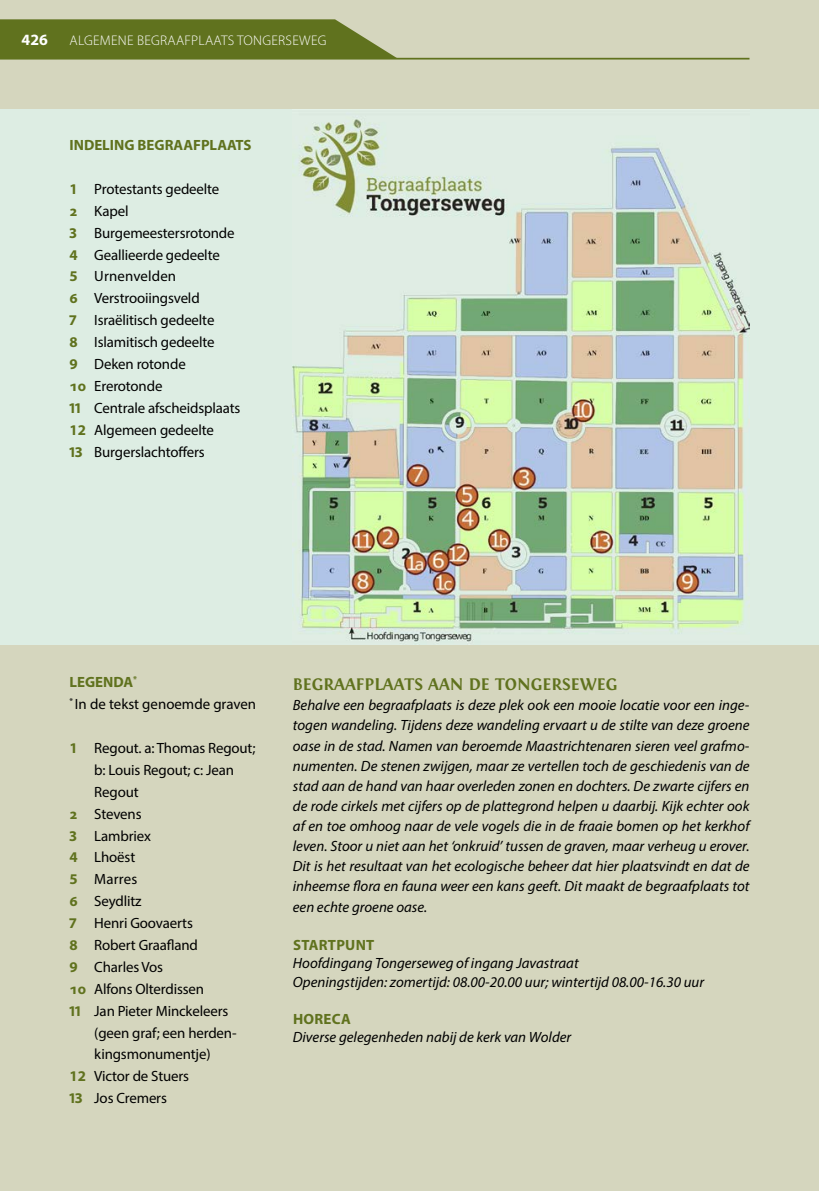
<style>
.page{position:relative;width:819px;height:1191px;background:#d5d6be}
.page>*{position:absolute;margin:0;border:0;box-sizing:border-box;transform-origin:0 0}
.t1{font:700 17.5px "Fontin";color:#60721e}
.t2{font:700 15.75px "Myriad Pro";color:#fff}
.t3{font:italic 14.88px/20.1px "Myriad Pro";color:#000;text-align:justify}
.t4{font:14.88px/21.9px "Myriad Pro";letter-spacing:-.01em;color:#000}
.t5{font:700 14.88px "Myriad Pro";color:#60721e}
.t6{font:700 14.88px "Myriad Pro";letter-spacing:.02em;color:#60721e}
.t7{font:300 14px "Myriad Pro";letter-spacing:.02em;color:#fff}
.s1{font-weight:700;color:#60721e}
</style>
<div class="page">
<div style="left:0;top:109px;width:819px;height:535px;background:#ddede3"></div>
<hr style="left:0;top:58px;width:749px;height:2px;background:#60721e">
<svg style="left:0;top:19px;width:397px;height:39px;background:#6a7a2b"></svg>
<img style="left:293px;top:119px;width:456px;height:524px">
<p class="t2" style="left:22px;top:30px;width:28px">426</p>
<p class="t7" style="left:70px;top:32px;width:258px">ALGEMENE BEGRAAFPLAATS TONGERSEWEG</p>
<p class="t5" style="left:69px;top:135px;width:184px">INDELING BEGRAAFPLAATS</p>
<p class="t4" style="left:69px;top:178px;width:172px"><span class="s1">1</span> Protestants gedeelte<br><span class="s1">2</span> Kapel<br><span class="s1">3</span> Burgemeestersrotonde<br><span class="s1">4</span> Geallieerde gedeelte<br><span class="s1">5</span> Urnenvelden<br><span class="s1">6</span> Verstrooiingsveld<br><span class="s1">7</span> Israëlitisch gedeelte<br><span class="s1">8</span> Islamitisch gedeelte<br><span class="s1">9</span> Deken rotonde<br><span class="s1">10</span> Ererotonde<br><span class="s1">11</span> Centrale afscheidsplaats<br><span class="s1">12</span> Algemeen gedeelte<br><span class="s1">13</span> Burgerslachtoffers</p>
<p class="t4" style="left:69px;top:671px;width:188px"><span class="s1">LEGENDA</span><sup>*<br></sup><sup>*</sup> In de tekst genoemde graven</p>
<p class="t4" style="left:69px;top:737px;width:187px"><span class="s1">1</span> Regout. a: Thomas Regout;</p>
<p class="t4" style="left:94px;top:758px;width:141px">b: Louis Regout; c: Jean</p>
<p class="t4" style="left:94px;top:780px;width:46px">Regout</p>
<p class="t4" style="left:69px;top:802px;width:74px"><span class="s1">2</span> Stevens</p>
<p class="t4" style="left:69px;top:824px;width:83px"><span class="s1">3</span> Lambriex</p>
<p class="t4" style="left:69px;top:846px;width:67px"><span class="s1">4</span> Lhoëst</p>
<p class="t4" style="left:69px;top:868px;width:69px"><span class="s1">5</span> Marres</p>
<p class="t4" style="left:69px;top:890px;width:74px"><span class="s1">6</span> Seydlitz</p>
<p class="t4" style="left:69px;top:912px;width:125px"><span class="s1">7</span> Henri Goovaerts</p>
<p class="t4" style="left:69px;top:933px;width:130px"><span class="s1">8</span> Robert Graafland</p>
<p class="t4" style="left:69px;top:955px;width:95px"><span class="s1">9</span> Charles Vos</p>
<p class="t4" style="left:69px;top:977px;width:136px"><span class="s1">10</span> Alfons Olterdissen</p>
<p class="t4" style="left:69px;top:999px;width:160px"><span class="s1">11</span> Jan Pieter Minckeleers</p>
<p class="t4" style="left:94px;top:1021px;width:144px">(geen graf; een herden-</p>
<p class="t4" style="left:94px;top:1043px;width:118px">kingsmonumentje)</p>
<p class="t4" style="left:69px;top:1065px;width:121px"><span class="s1">12</span> Victor de Stuers</p>
<p class="t4" style="left:69px;top:1087px;width:99px"><span class="s1">13</span> Jos Cremers</p>
<p class="t1" style="left:293px;top:674px;width:326px">BEGRAAFPLAATS AAN DE TONGERSEWEG</p>
<p class="t3" style="left:293px;top:695px;width:458px">Behalve een begraafplaats is deze plek ook een mooie locatie voor een inge&shy;togen wandeling. Tijdens deze wandeling ervaart u de stilte van deze groene oase in de stad. Namen van beroemde Maastrichtenaren sieren veel grafmo&shy;numenten. De stenen zwijgen, maar ze vertellen toch de geschiedenis van de stad aan de hand van haar overleden zonen en dochters. De zwarte cijfers en de rode cirkels met cijfers op de plattegrond helpen u daarbij. Kijk echter ook af en toe omhoog naar de vele vogels die in de fraaie bomen op het kerkhof leven. Stoor u niet aan het ‘onkruid’ tussen de graven, maar verheug u erover.<br>Dit is het resultaat van het ecologische beheer dat hier plaatsvindt en dat de inheemse flora en fauna weer een kans geeft. Dit maakt de begraafplaats tot een echte groene oase.</p>
<p class="t6" style="left:293px;top:935px;width:83px">STARTPUNT</p>
<p class="t3" style="left:293px;top:954px;width:413px;line-height:18.4px">Hoofdingang Tongerseweg of ingang Javastraat<br>Openingstijden: zomertijd: 08.00-20.00 uur; wintertijd 08.00-16.30 uur</p>
<p class="t5" style="left:293px;top:1009px;width:59px">HORECA</p>
<p class="t3" style="left:293px;top:1026px;width:280px">Diverse gelegenheden nabij de kerk van Wolder</p>
</div>
